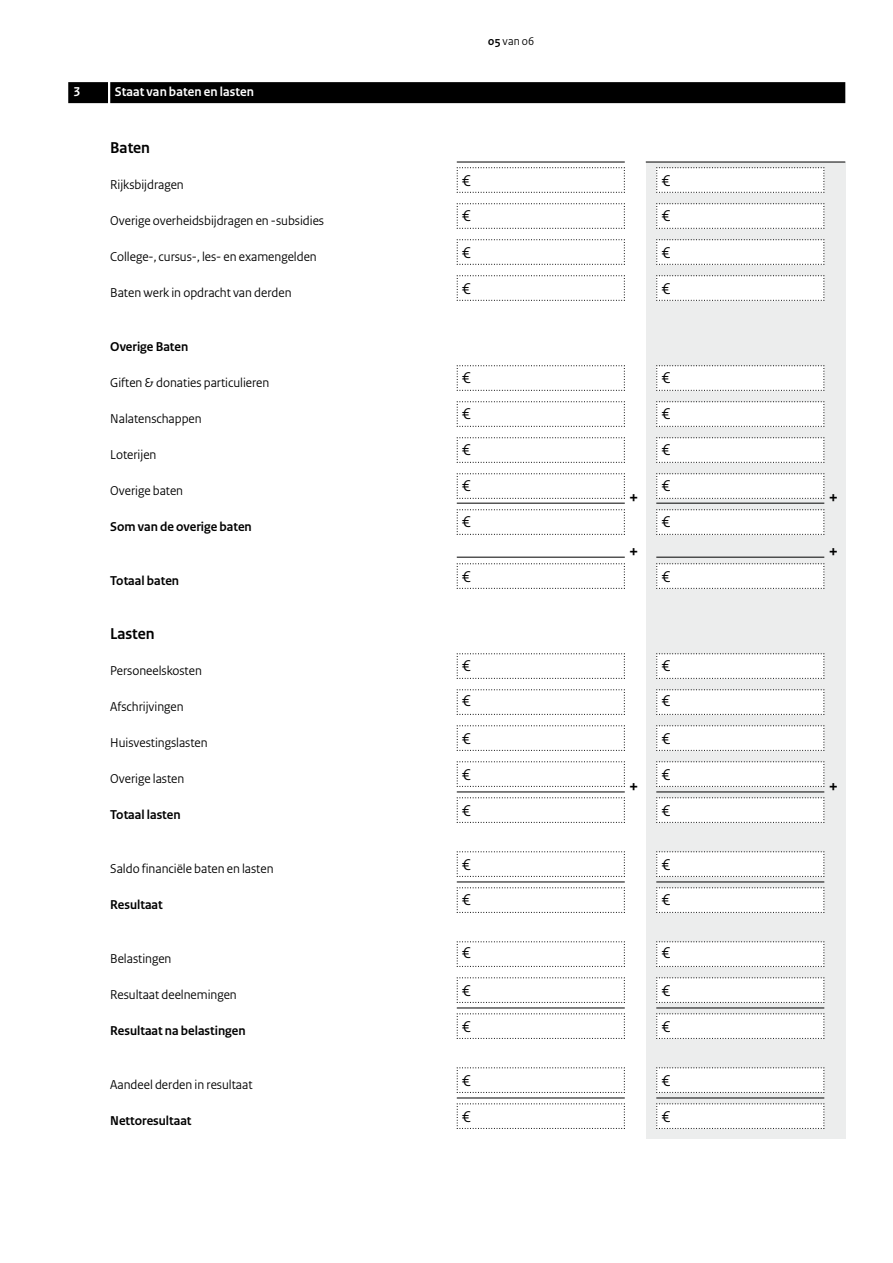
<style>
.page{position:relative;width:893px;height:1263px;background:#fff}
.page>*{position:absolute;margin:0;border:0;box-sizing:border-box;transform-origin:0 0}
.t1{font:700 18px "Rijksoverheid Sans Heading";color:#000}
.Veld{font:16.5px "Rijksoverheid Sans Heading";color:#000}
.Tussenkop{font:700 16.5px "Rijksoverheid Sans Heading";color:#000}
.Vraag{font:13.5px "Rijksoverheid Sans Heading";color:#000}
.Vraag-2{font:700 13.5px "Rijksoverheid Sans Heading";color:#000}
.KOP_D_Nummer{font:700 13.5px "Rijksoverheid Sans Heading";letter-spacing:.01em;color:#fff}
.t2{font:12px "Rijksoverheid Sans Heading";color:#000}
.s1{font-weight:700}
</style>
<div class="page">
<div style="left:646px;top:162px;width:199px;height:977px;background:#eceded"></div>
<svg style="left:456px;top:167px;width:169px;height:26px"></svg>
<svg style="left:456px;top:203px;width:169px;height:26px"></svg>
<svg style="left:456px;top:239px;width:169px;height:26px"></svg>
<svg style="left:456px;top:275px;width:169px;height:26px"></svg>
<svg style="left:456px;top:365px;width:169px;height:26px"></svg>
<svg style="left:456px;top:401px;width:169px;height:26px"></svg>
<svg style="left:456px;top:437px;width:169px;height:26px"></svg>
<svg style="left:456px;top:473px;width:169px;height:26px"></svg>
<svg style="left:456px;top:509px;width:169px;height:26px"></svg>
<svg style="left:456px;top:563px;width:169px;height:26px"></svg>
<svg style="left:456px;top:653px;width:169px;height:26px"></svg>
<svg style="left:456px;top:689px;width:169px;height:26px"></svg>
<svg style="left:456px;top:725px;width:169px;height:26px"></svg>
<svg style="left:456px;top:761px;width:169px;height:26px"></svg>
<svg style="left:456px;top:797px;width:169px;height:26px"></svg>
<svg style="left:456px;top:851px;width:169px;height:26px"></svg>
<svg style="left:456px;top:887px;width:169px;height:26px"></svg>
<svg style="left:456px;top:941px;width:169px;height:26px"></svg>
<svg style="left:456px;top:977px;width:169px;height:26px"></svg>
<svg style="left:456px;top:1013px;width:169px;height:26px"></svg>
<svg style="left:456px;top:1067px;width:169px;height:26px"></svg>
<svg style="left:456px;top:1103px;width:169px;height:26px"></svg>
<svg style="left:656px;top:167px;width:169px;height:26px;background:#f6f6f6"></svg>
<svg style="left:656px;top:203px;width:169px;height:26px;background:#f6f6f6"></svg>
<svg style="left:656px;top:239px;width:169px;height:26px;background:#f6f6f6"></svg>
<svg style="left:656px;top:275px;width:169px;height:26px;background:#f6f6f6"></svg>
<svg style="left:656px;top:365px;width:169px;height:26px;background:#f6f6f6"></svg>
<svg style="left:656px;top:401px;width:169px;height:26px;background:#f6f6f6"></svg>
<svg style="left:656px;top:437px;width:169px;height:26px;background:#f6f6f6"></svg>
<svg style="left:656px;top:473px;width:169px;height:26px;background:#f6f6f6"></svg>
<svg style="left:656px;top:509px;width:169px;height:26px;background:#f6f6f6"></svg>
<svg style="left:656px;top:563px;width:169px;height:26px;background:#f6f6f6"></svg>
<svg style="left:656px;top:653px;width:169px;height:26px;background:#f6f6f6"></svg>
<svg style="left:656px;top:689px;width:169px;height:26px;background:#f6f6f6"></svg>
<svg style="left:656px;top:725px;width:169px;height:26px;background:#f6f6f6"></svg>
<svg style="left:656px;top:761px;width:169px;height:26px;background:#f6f6f6"></svg>
<svg style="left:656px;top:797px;width:169px;height:26px;background:#f6f6f6"></svg>
<svg style="left:656px;top:851px;width:169px;height:26px;background:#f6f6f6"></svg>
<svg style="left:656px;top:887px;width:169px;height:26px;background:#f6f6f6"></svg>
<svg style="left:656px;top:941px;width:169px;height:26px;background:#f6f6f6"></svg>
<svg style="left:656px;top:977px;width:169px;height:26px;background:#f6f6f6"></svg>
<svg style="left:656px;top:1013px;width:169px;height:26px;background:#f6f6f6"></svg>
<svg style="left:656px;top:1067px;width:169px;height:26px;background:#f6f6f6"></svg>
<svg style="left:656px;top:1103px;width:169px;height:26px;background:#f6f6f6"></svg>
<div style="left:110px;top:82px;width:735px;height:21px;background:#000"></div>
<div style="left:68px;top:82px;width:40px;height:21px;background:#000"></div>
<hr style="left:457px;top:882px;width:168px;height:1px;background:#000">
<hr style="left:457px;top:1008px;width:168px;height:1px;background:#000">
<hr style="left:457px;top:1098px;width:168px;height:1px;background:#000">
<hr style="left:656px;top:882px;width:168px;height:1px;background:#000">
<hr style="left:656px;top:1008px;width:168px;height:1px;background:#000">
<hr style="left:656px;top:1098px;width:168px;height:1px;background:#000">
<hr style="left:457px;top:503px;width:168px;height:1px;background:#000">
<hr style="left:457px;top:557px;width:168px;height:1px;background:#000">
<hr style="left:656px;top:503px;width:168px;height:1px;background:#000">
<hr style="left:656px;top:557px;width:168px;height:1px;background:#000">
<hr style="left:457px;top:792px;width:168px;height:1px;background:#000">
<hr style="left:656px;top:792px;width:168px;height:1px;background:#000">
<hr style="left:457px;top:162px;width:168px;height:1px;background:#000">
<hr style="left:646px;top:162px;width:199px;height:1px;background:#000">
<h2 class="KOP_D_Nummer" style="left:74px;top:84px;width:8px">3</h2>
<h2 class="KOP_D_Nummer" style="left:115px;top:84px;width:141px">Staat van baten en lasten</h2>
<h3 class="Tussenkop" style="left:110px;top:138px;width:41px">Baten</h3>
<p class="Vraag" style="left:110px;top:177px;width:75px">Rijksbijdragen</p>
<p class="Vraag" style="left:110px;top:213px;width:215px">Overige overheidsbijdragen en -subsidies</p>
<p class="Vraag" style="left:110px;top:249px;width:208px">College-, cursus-, les- en examengelden</p>
<p class="Vraag" style="left:110px;top:285px;width:183px">Baten werk in opdracht van derden</p>
<p class="Vraag-2" style="left:110px;top:339px;width:80px">Overige Baten</p>
<p class="Vraag" style="left:110px;top:375px;width:161px">Giften &amp; donaties particulieren</p>
<p class="Vraag" style="left:110px;top:411px;width:93px">Nalatenschappen</p>
<p class="Vraag" style="left:110px;top:447px;width:48px">Loterijen</p>
<p class="Vraag" style="left:110px;top:483px;width:74px">Overige baten</p>
<p class="Vraag-2" style="left:110px;top:519px;width:143px">Som van de overige baten</p>
<p class="Vraag-2" style="left:110px;top:573px;width:70px">Totaal baten</p>
<h3 class="Tussenkop" style="left:110px;top:624px;width:46px">Lasten</h3>
<p class="Vraag" style="left:110px;top:663px;width:93px">Personeelskosten</p>
<p class="Vraag" style="left:110px;top:699px;width:75px">Afschrijvingen</p>
<p class="Vraag" style="left:110px;top:735px;width:99px">Huisvestingslasten</p>
<p class="Vraag" style="left:110px;top:771px;width:76px">Overige lasten</p>
<p class="Vraag-2" style="left:110px;top:807px;width:72px">Totaal lasten</p>
<p class="Vraag" style="left:110px;top:861px;width:165px">Saldo financiële baten en lasten</p>
<p class="Vraag-2" style="left:110px;top:897px;width:54px">Resultaat</p>
<p class="Vraag" style="left:110px;top:951px;width:63px">Belastingen</p>
<p class="Vraag" style="left:110px;top:987px;width:128px">Resultaat deelnemingen</p>
<p class="Vraag-2" style="left:110px;top:1023px;width:137px">Resultaat na belastingen</p>
<p class="Vraag" style="left:110px;top:1077px;width:144px">Aandeel derden in resultaat</p>
<p class="Vraag-2" style="left:110px;top:1113px;width:83px">Nettoresultaat</p>
<p class="t2" style="left:488px;top:34px;width:48px"><span class="s1">05</span> van 06</p>
<p class="Veld" style="left:462px;top:171px;width:10px">€</p>
<p class="Veld" style="left:662px;top:171px;width:10px">€</p>
<p class="Veld" style="left:462px;top:206px;width:10px">€</p>
<p class="Veld" style="left:662px;top:206px;width:10px">€</p>
<p class="Veld" style="left:462px;top:243px;width:10px">€</p>
<p class="Veld" style="left:462px;top:279px;width:10px">€</p>
<p class="Veld" style="left:662px;top:243px;width:10px">€</p>
<p class="Veld" style="left:662px;top:279px;width:10px">€</p>
<p class="Veld" style="left:462px;top:368px;width:10px">€</p>
<p class="Veld" style="left:462px;top:404px;width:10px">€</p>
<p class="Veld" style="left:462px;top:440px;width:10px">€</p>
<p class="Veld" style="left:462px;top:476px;width:10px">€</p>
<p class="Veld" style="left:662px;top:368px;width:10px">€</p>
<p class="Veld" style="left:662px;top:404px;width:10px">€</p>
<p class="Veld" style="left:662px;top:440px;width:10px">€</p>
<p class="Veld" style="left:662px;top:476px;width:10px">€</p>
<h1 class="t1" style="left:629px;top:487px;width:11px">+</h1>
<h1 class="t1" style="left:829px;top:487px;width:11px">+</h1>
<p class="Veld" style="left:462px;top:512px;width:10px">€</p>
<p class="Veld" style="left:662px;top:512px;width:10px">€</p>
<h1 class="t1" style="left:629px;top:541px;width:11px">+</h1>
<h1 class="t1" style="left:829px;top:541px;width:11px">+</h1>
<p class="Veld" style="left:462px;top:567px;width:10px">€</p>
<p class="Veld" style="left:662px;top:567px;width:10px">€</p>
<p class="Veld" style="left:462px;top:656px;width:10px">€</p>
<p class="Veld" style="left:662px;top:656px;width:10px">€</p>
<p class="Veld" style="left:462px;top:691px;width:10px">€</p>
<p class="Veld" style="left:662px;top:691px;width:10px">€</p>
<p class="Veld" style="left:462px;top:729px;width:10px">€</p>
<p class="Veld" style="left:662px;top:729px;width:10px">€</p>
<p class="Veld" style="left:462px;top:765px;width:10px">€</p>
<p class="Veld" style="left:662px;top:765px;width:10px">€</p>
<h1 class="t1" style="left:629px;top:776px;width:11px">+</h1>
<h1 class="t1" style="left:829px;top:776px;width:11px">+</h1>
<p class="Veld" style="left:462px;top:801px;width:10px">€</p>
<p class="Veld" style="left:662px;top:801px;width:10px">€</p>
<p class="Veld" style="left:462px;top:855px;width:10px">€</p>
<p class="Veld" style="left:662px;top:855px;width:10px">€</p>
<p class="Veld" style="left:462px;top:890px;width:10px">€</p>
<p class="Veld" style="left:662px;top:890px;width:10px">€</p>
<p class="Veld" style="left:462px;top:943px;width:10px">€</p>
<p class="Veld" style="left:662px;top:943px;width:10px">€</p>
<p class="Veld" style="left:462px;top:981px;width:10px">€</p>
<p class="Veld" style="left:662px;top:981px;width:10px">€</p>
<p class="Veld" style="left:462px;top:1017px;width:10px">€</p>
<p class="Veld" style="left:662px;top:1017px;width:10px">€</p>
<p class="Veld" style="left:462px;top:1071px;width:10px">€</p>
<p class="Veld" style="left:462px;top:1107px;width:10px">€</p>
<p class="Veld" style="left:662px;top:1071px;width:10px">€</p>
<p class="Veld" style="left:662px;top:1107px;width:10px">€</p>
</div>
